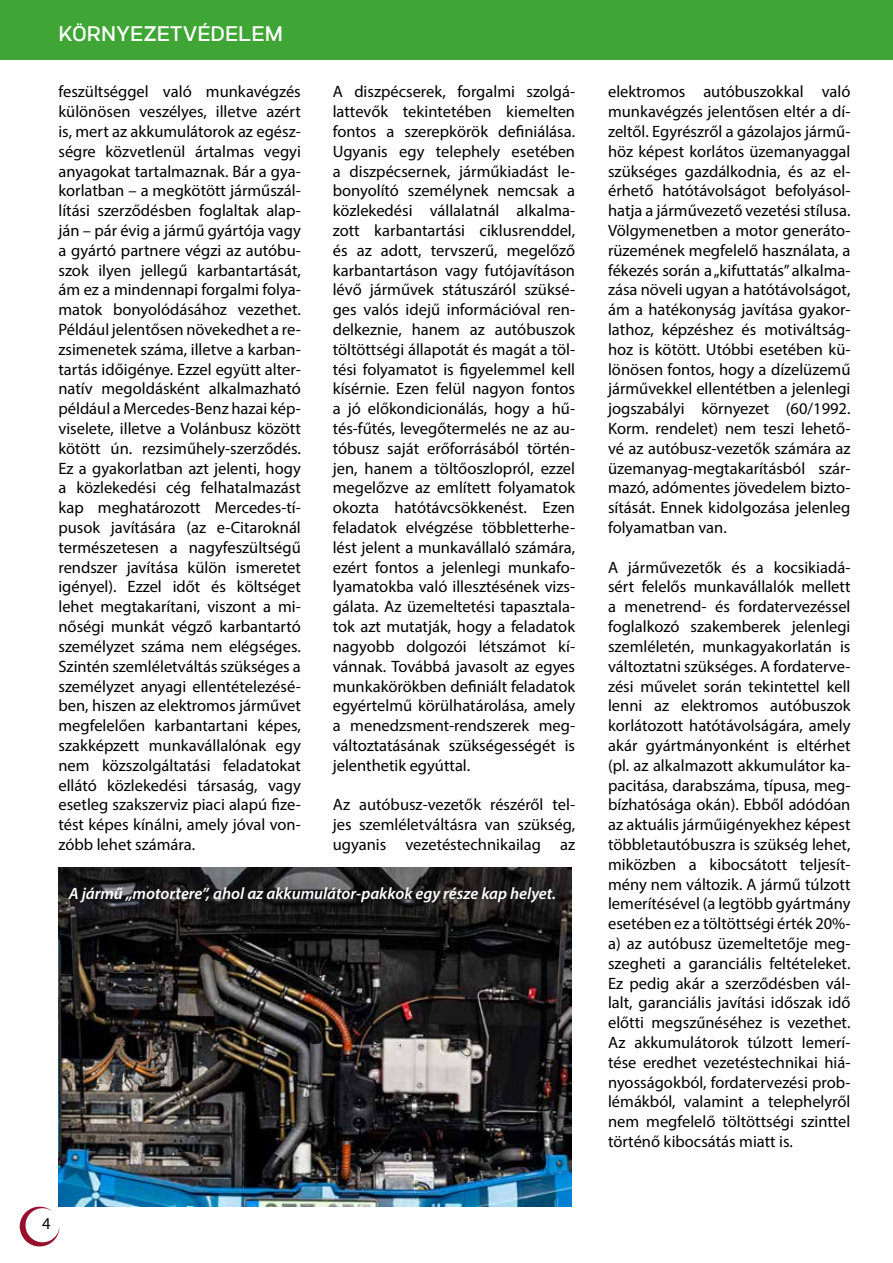
<style>
.page{position:relative;width:893px;height:1263px;background:#fff}
.page>*{position:absolute;margin:0;border:0;box-sizing:border-box;transform-origin:0 0}
.t1{font:500 21px "Marsden";color:#fff}
.t2{font:16.5px/19.8px "Myriad Pro";color:#000;text-align:justify}
.t3{font:italic 600 16.5px "Myriad Pro";color:#fff}
</style>
<div class="page">
<div style="left:0;top:0;width:893px;height:60px;background:#3fa535"></div>
<svg style="left:19px;top:1206px;width:41px;height:41px"></svg>
<img style="left:58px;top:867px;width:513px;height:339px">
<p class="t1" style="left:58px;top:22px;width:226px">KÖRNYEZETVÉDELEM</p>
<p class="t2" style="left:58px;top:82px;width:244px">feszültséggel való munkavégzés különösen veszélyes, illetve azért is, mert az akkumulátorok az egész&shy;ségre közvetlenül ártalmas vegyi anyagokat tartalmaznak. Bár a gya&shy;korlatban – a megkötött járműszál&shy;lítási szerződésben foglaltak alap&shy;ján – pár évig a jármű gyártója vagy a gyártó partnere végzi az autóbu&shy;szok ilyen jellegű karbantartását, ám ez a mindennapi forgalmi folya&shy;matok bonyolódásához vezethet.<br>Például jelentősen növekedhet a re&shy;zsimenetek száma, illetve a karban&shy;tartás időigénye. Ezzel együtt alter&shy;natív megoldásként alkalmazható például a Mercedes-Benz hazai kép&shy;viselete, illetve a Volánbusz között kötött ún. rezsiműhely-szerződés.<br>Ez a gyakorlatban azt jelenti, hogy a közlekedési cég felhatalmazást kap meghatározott Mercedes-tí&shy;pusok javítására (az e-Citaroknál természetesen a nagyfeszültségű rendszer javítása külön ismeretet igényel). Ezzel időt és költséget lehet megtakarítani, viszont a mi&shy;nőségi munkát végző karbantartó személyzet száma nem elégséges.<br>Szintén szemléletváltás szükséges a személyzet anyagi ellentételezésé&shy;ben, hiszen az elektromos járművet megfelelően karbantartani képes, szakképzett munkavállalónak egy nem közszolgáltatási feladatokat ellátó közlekedési társaság, vagy esetleg szakszerviz piaci alapú fize&shy;tést képes kínálni, amely jóval von&shy;zóbb lehet számára.</p>
<p class="t3" style="left:69px;top:883px;width:489px">A jármű „motortere”, ahol az akkumulátor-pakkok egy része kap helyet.</p>
<p class="t2" style="left:333px;top:82px;width:244px">A diszpécserek, forgalmi szolgá&shy;lattevők tekintetében kiemelten fontos a szerepkörök definiálása.<br>Ugyanis egy telephely esetében a diszpécsernek, járműkiadást le&shy;bonyolító személynek nemcsak a közlekedési vállalatnál alkalma&shy;zott karbantartási ciklusrenddel, és az adott, tervszerű, megelőző karbantartáson vagy futójavításon lévő járművek státuszáról szüksé&shy;ges valós idejű információval ren&shy;delkeznie, hanem az autóbuszok töltöttségi állapotát és magát a töl&shy;tési folyamatot is figyelemmel kell kísérnie. Ezen felül nagyon fontos a jó előkondicionálás, hogy a hű&shy;tés-fűtés, levegőtermelés ne az au&shy;tóbusz saját erőforrásából történ&shy;jen, hanem a töltőoszlopról, ezzel megelőzve az említett folyamatok okozta hatótávcsökkenést. Ezen feladatok elvégzése többletterhe&shy;lést jelent a munkavállaló számára, ezért fontos a jelenlegi munkafo&shy;lyamatokba való illesztésének vizs&shy;gálata. Az üzemeltetési tapasztala&shy;tok azt mutatják, hogy a feladatok nagyobb dolgozói létszámot kí&shy;vánnak. Továbbá javasolt az egyes munkakörökben definiált feladatok egyértelmű körülhatárolása, amely a menedzsment-rendszerek meg&shy;változtatásának szükségességét is jelenthetik egyúttal.</p>
<p class="t2" style="left:333px;top:795px;width:244px">Az autóbusz-vezetők részéről tel&shy;jes szemléletváltásra van szükség, ugyanis vezetéstechnikailag az</p>
<p class="t2" style="left:42px;top:1213px;width:10px">4</p>
<p class="t2" style="left:608px;top:82px;width:244px">elektromos autóbuszokkal való munkavégzés jelentősen eltér a dí&shy;zeltől. Egyrészről a gázolajos jármű&shy;höz képest korlátos üzemanyaggal szükséges gazdálkodnia, és az el&shy;érhető hatótávolságot befolyásol&shy;hatja a járművezető vezetési stílusa.<br>Völgymenetben a motor generáto&shy;rüzemének megfelelő használata, a fékezés során a „kifuttatás” alkalma&shy;zása növeli ugyan a hatótávolságot, ám a hatékonyság javítása gyakor&shy;lathoz, képzéshez és motiváltság&shy;hoz is kötött. Utóbbi esetében kü&shy;lönösen fontos, hogy a dízelüzemű járművekkel ellentétben a jelenlegi jogszabályi környezet (60/1992.<br>Korm. rendelet) nem teszi lehető&shy;vé az autóbusz-vezetők számára az üzemanyag-megtakarításból szár&shy;mazó, adómentes jövedelem bizto&shy;sítását. Ennek kidolgozása jelenleg folyamatban van.</p>
<p class="t2" style="left:608px;top:557px;width:244px">A járművezetők és a kocsikiadá&shy;sért felelős munkavállalók mellett a menetrend- és fordatervezéssel foglalkozó szakemberek jelenlegi szemléletén, munkagyakorlatán is változtatni szükséges. A fordaterve&shy;zési művelet során tekintettel kell lenni az elektromos autóbuszok korlátozott hatótávolságára, amely akár gyártmányonként is eltérhet (pl. az alkalmazott akkumulátor ka&shy;pacitása, darabszáma, típusa, meg&shy;bízhatósága okán). Ebből adódóan az aktuális járműigényekhez képest többletautóbuszra is szükség lehet, miközben a kibocsátott teljesít&shy;mény nem változik. A jármű túlzott lemerítésével (a legtöbb gyártmány esetében ez a töltöttségi érték 20%- a) az autóbusz üzemeltetője meg&shy;szegheti a garanciális feltételeket.<br>Ez pedig akár a szerződésben vál&shy;lalt, garanciális javítási időszak idő előtti megszűnéséhez is vezethet.<br>Az akkumulátorok túlzott lemerí&shy;tése eredhet vezetéstechnikai hiá&shy;nyosságokból, fordatervezési prob&shy;lémákból, valamint a telephelyről nem megfelelő töltöttségi szinttel történő kibocsátás miatt is.</p>
</div>
